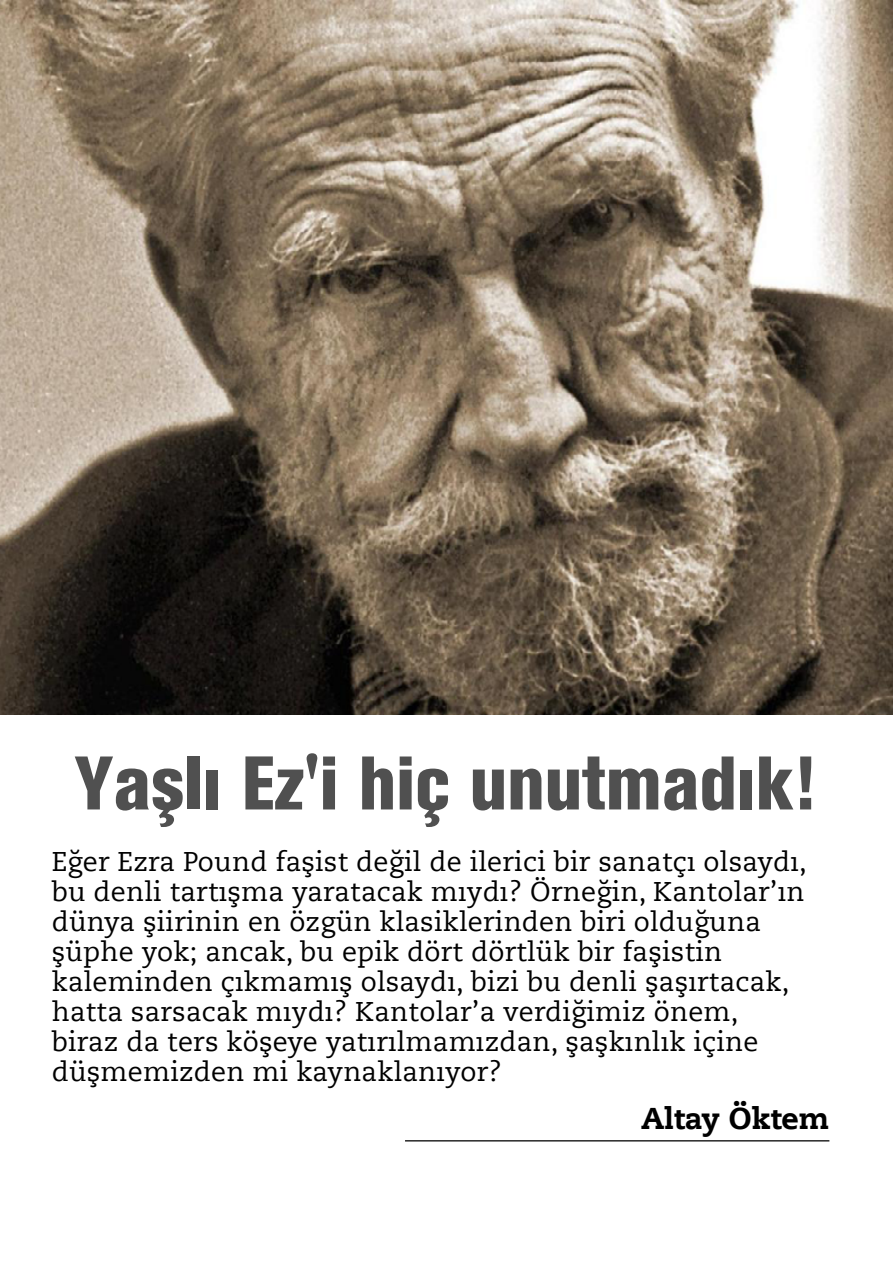
<style>
.page{position:relative;width:893px;height:1263px;background:#fff}
.page>*{position:absolute;margin:0;border:0;box-sizing:border-box;transform-origin:0 0}
.t1{font:75px "Akzidenz Grotesk BE Extracondense";color:#505050}
.t2{font:700 30px "Caecilia LT Std Roman";color:#000}
.t3{font:27px/30px "Caecilia LT Std Roman";letter-spacing:.01em;color:#000}
</style>
<div class="page">
<hr style="left:405px;top:1140px;width:424px;height:1px;background:#000">
<img style="left:0;top:0;width:893px;height:714px">
<h1 class="t1" style="left:74px;top:740px;width:742px">Yaşlı Ez'i hiç unutmadık!</h1>
<p class="t3" style="left:52px;top:847px;width:756px">Eğer Ezra Pound faşist değil de ilerici bir sanatçı olsaydı, bu denli tartışma yaratacak mıydı? Örneğin, Kantolar’ın dünya şiirinin en özgün klasiklerinden biri olduğuna şüphe yok; ancak, bu epik dört dörtlük bir faşistin kaleminden çıkmamış olsaydı, bizi bu denli şaşırtacak, hatta sarsacak mıydı? Kantolar’a verdiğimiz önem, biraz da ters köşeye yatırılmamızdan, şaşkınlık içine düşmemizden mi kaynaklanıyor?</p>
<p class="t2" style="left:641px;top:1099px;width:190px">Altay Öktem</p>
</div>
